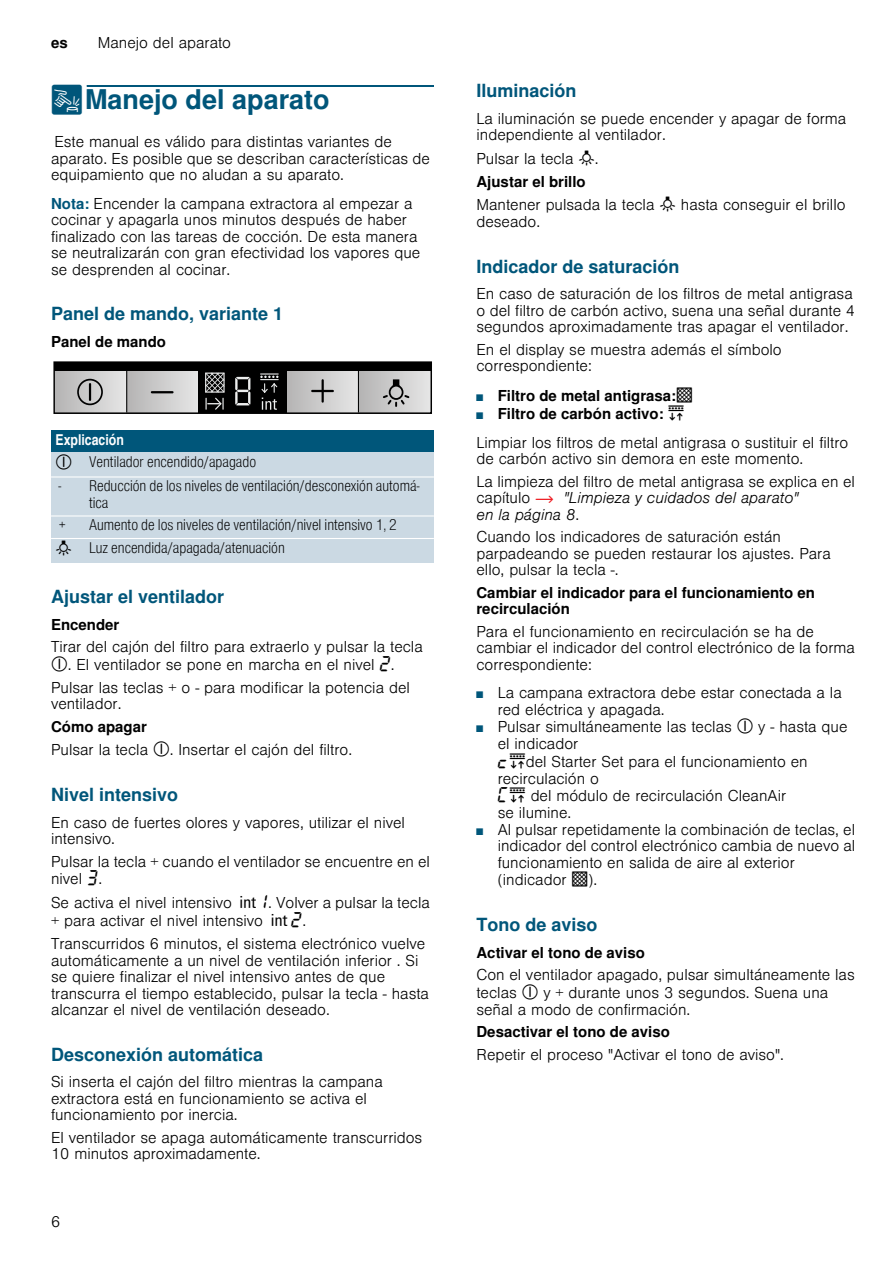
<style>
.page{position:relative;width:893px;height:1263px;background:#fff}
.page>*{position:absolute;margin:0;border:0;box-sizing:border-box;transform-origin:0 0}
.t1{font:700 27px "Nimbus San L";color:#00567a}
.t2{font:700 18px "Nimbus San L";color:#00567a}
.t3{font:300 15px/16.5px "Nimbus San L";color:#000}
.t4{font:15px/16.5px "Nimbus San L Lig Con";color:#000}
.t5{font:700 15px/16.5px "Nimbus San L";color:#000}
.t6{font:italic 300 15px/16.5px "Nimbus San L";color:#000}
.t7{font:15px "Nimbus San L Bol Con";color:#fff}
.s1{font-family:"BSH Symb PG2";font-weight:400}
.s2{font-weight:700;color:#00567a}
.s3{font-family:"BSH Symb All";font-size:16.5px}
.s4{font-family:"BSH Symb PH1";font-size:16.5px}
.s5{font-family:"BSH Symb All";font-weight:400;font-size:16.5px}
.s6{font-weight:700}
.s7{font-family:"BSH Symb PH5";font-weight:400;font-size:16.5px}
.s8{font-family:"BSH Symb PH1";font-weight:400;font-size:16.5px}
.s9{font-weight:300;font-size:9px;color:#00567a}
.s10{font-size:9px;color:#00567a}
.s11{font-style:normal}
.s12{font-family:"BSH Symb PH1";font-weight:400;font-style:normal;font-size:13.5px;color:#ee1d23}
</style>
<div class="page">
<div style="left:87px;top:85px;width:347px;height:2px;border:1px solid #00567a"></div>
<div style="left:51px;top:430px;width:383px;height:23px;background:#00567a"></div>
<div style="left:51px;top:453px;width:34px;height:24px;background:#cbd9e3"></div>
<div style="left:85px;top:453px;width:349px;height:24px;background:#cbd9e3"></div>
<div style="left:51px;top:477px;width:34px;height:39px;background:#cbd9e3"></div>
<div style="left:85px;top:477px;width:349px;height:39px;background:#cbd9e3"></div>
<div style="left:51px;top:516px;width:34px;height:22px;background:#cbd9e3"></div>
<div style="left:85px;top:516px;width:349px;height:22px;background:#cbd9e3"></div>
<div style="left:51px;top:538px;width:34px;height:24px;background:#cbd9e3"></div>
<div style="left:85px;top:538px;width:349px;height:24px;background:#cbd9e3"></div>
<hr style="left:51px;top:476px;width:383px;height:1px;background:#fff">
<hr style="left:51px;top:515px;width:383px;height:1px;background:#fff">
<hr style="left:51px;top:538px;width:383px;height:1px;background:#fff">
<div style="left:54px;top:369px;width:73px;height:44px;background:linear-gradient(to right,#b0afaf,#e3e3e3)"></div>
<div style="left:126px;top:369px;width:72px;height:44px;background:linear-gradient(to right,#b3b2b2,#e3e3e3)"></div>
<div style="left:286px;top:369px;width:72px;height:44px;background:linear-gradient(to right,#b4b3b3,#e4e4e4)"></div>
<div style="left:358px;top:369px;width:72px;height:44px;background:linear-gradient(to right,#b4b3b3,#e5e5e5)"></div>
<div style="left:198px;top:362px;width:88px;height:51px;background:#000"></div>
<div style="left:53px;top:361px;width:379px;height:53px;border:1px solid #000"></div>
<div style="left:54px;top:362px;width:377px;height:8px;background:#000"></div>
<hr style="left:126px;top:366px;width:1px;height:46px;background:#000">
<hr style="left:358px;top:366px;width:1px;height:46px;background:#000">
<hr style="left:152px;top:391px;width:20px;height:2px;background:#000">
<hr style="left:321px;top:380px;width:3px;height:22px;background:#000">
<hr style="left:312px;top:390px;width:21px;height:2px;background:#000">
<div style="left:77px;top:379px;width:26px;height:26px;border:2px solid #000;border-radius:50%"></div>
<svg style="left:89px;top:384px;width:2px;height:16px"></svg>
<svg style="left:381px;top:378px;width:30px;height:28px"></svg>
<svg style="left:235px;top:377px;width:15px;height:28px"></svg>
<svg style="left:260px;top:373px;width:19px;height:37px"></svg>
<svg style="left:205px;top:373px;width:19px;height:37px"></svg>
<p class="t5" style="left:51px;top:34px;width:18px">es</p>
<p class="t3" style="left:98px;top:33px;width:135px">Manejo del aparato</p>
<h1 class="t1" style="left:51px;top:83px;width:280px"><span class="s1">1</span>Manejo del aparato</h1>
<p class="t3" style="left:51px;top:132px;width:380px">Este manual es válido para distintas variantes de aparato. Es posible que se describan características de equipamiento que no aludan a su aparato.</p>
<p class="t3" style="left:51px;top:194px;width:371px"><span class="s2">Nota:</span> Encender la campana extractora al empezar a cocinar y apagarla unos minutos después de haber finalizado con las tareas de cocción. De esta manera se neutralizarán con gran efectividad los vapores que se desprenden al cocinar.</p>
<p class="t2" style="left:51px;top:303px;width:234px">Panel de mando, variante 1</p>
<p class="t5" style="left:51px;top:333px;width:117px">Panel de mando</p>
<p class="t7" style="left:56px;top:430px;width:70px">Explicación</p>
<p class="t4" style="left:56px;top:453px;width:202px"><span class="s3">#</span> Ventilador encendido/apagado</p>
<p class="t4" style="left:89px;top:477px;width:332px;text-indent:-30px">- Reducción de los niveles de ventilación/desconexión automá&shy;tica</p>
<p class="t4" style="left:59px;top:516px;width:9px">+</p>
<p class="t4" style="left:56px;top:513px;width:343px;line-height:22.5px;text-indent:33px">Aumento de los niveles de ventilación/nivel intensivo 1, 2<br><span class="s4">A</span> Luz encendida/apagada/atenuación</p>
<p class="t2" style="left:51px;top:585px;width:175px">Ajustar el ventilador</p>
<p class="t5" style="left:51px;top:615px;width:70px">Encender</p>
<p class="t3" style="left:51px;top:636px;width:373px;line-height:17.5px">Tirar del cajón del filtro para extraerlo y pulsar la tecla <span class="s5">#</span>. El ventilador se pone en marcha en el nivel <span class="s5">ƒ</span>.</p>
<p class="t3" style="left:51px;top:677px;width:360px">Pulsar las teclas + o - para modificar la potencia del ventilador.</p>
<p class="t3" style="left:51px;top:713px;width:302px;line-height:23.5px"><span class="s6">Cómo apagar<br></span>Pulsar la tecla <span class="s5">#</span>. Insertar el cajón del filtro.</p>
<p class="t2" style="left:51px;top:783px;width:129px">Nivel intensivo</p>
<p class="t3" style="left:51px;top:812px;width:355px">En caso de fuertes olores y vapores, utilizar el nivel intensivo.</p>
<p class="t3" style="left:51px;top:851px;width:380px;line-height:17.5px">Pulsar la tecla + cuando el ventilador se encuentre en el nivel <span class="s5">„</span>.</p>
<p class="t3" style="left:51px;top:892px;width:380px;line-height:18px">Se activa el nivel intensivo <span class="s7">2</span><span class="s5">‚</span>. Volver a pulsar la tecla + para activar el nivel intensivo <span class="s7">2</span> <span class="s5">ƒ</span>.</p>
<p class="t3" style="left:51px;top:934px;width:379px">Transcurridos 6 minutos, el sistema electrónico vuelve automáticamente a un nivel de ventilación inferior . Si se quiere finalizar el nivel intensivo antes de que transcurra el tiempo establecido, pulsar la tecla - hasta alcanzar el nivel de ventilación deseado.</p>
<p class="t2" style="left:51px;top:1043px;width:214px">Desconexión automática</p>
<p class="t3" style="left:51px;top:1072px;width:333px">Si inserta el cajón del filtro mientras la campana extractora está en funcionamiento se activa el funcionamiento por inercia.</p>
<p class="t3" style="left:51px;top:1127px;width:373px">El ventilador se apaga automáticamente transcurridos<br>10 minutos aproximadamente.</p>
<p class="t3" style="left:51px;top:1212px;width:11px">6</p>
<p class="t2" style="left:476px;top:79px;width:102px">Iluminación</p>
<p class="t3" style="left:476px;top:109px;width:371px">La iluminación se puede encender y apagar de forma independiente al ventilador.</p>
<p class="t3" style="left:476px;top:145px;width:370px;line-height:23.2px">Pulsar la tecla <span class="s8">A</span>.<br><span class="s6">Ajustar el brillo<br></span>Mantener pulsada la tecla <span class="s8">A</span> hasta conseguir el brillo</p>
<p class="t3" style="left:476px;top:212px;width:65px">deseado.</p>
<p class="t2" style="left:476px;top:255px;width:205px">Indicador de saturación</p>
<p class="t3" style="left:476px;top:284px;width:380px">En caso de saturación de los filtros de metal antigrasa o del filtro de carbón activo, suena una señal durante 4 segundos aproximadamente tras apagar el ventilador.</p>
<p class="t3" style="left:476px;top:340px;width:307px">En el display se muestra además el símbolo correspondiente:</p>
<p class="t5" style="left:476px;top:387px;width:218px"><span class="s9">■</span> Filtro de metal antigrasa:<span class="s7">!</span></p>
<p class="t3" style="left:476px;top:397px;width:373px;line-height:29px"><span class="s10">■</span> <span class="s6">Filtro de carbón activo:</span> <span class="s7">"<br></span>Limpiar los filtros de metal antigrasa o sustituir el filtro</p>
<p class="t3" style="left:476px;top:446px;width:380px;line-height:22.5px">de carbón activo sin demora en este momento.<br>La limpieza del filtro de metal antigrasa se explica en el</p>
<p class="t6" style="left:476px;top:488px;width:323px"><span class="s11">capítulo</span> <span class="s12">~</span> "Limpieza y cuidados del aparato" en la página 8<span class="s11">.</span></p>
<p class="t3" style="left:476px;top:527px;width:356px">Cuando los indicadores de saturación están parpadeando se pueden restaurar los ajustes. Para ello, pulsar la tecla -.</p>
<p class="t5" style="left:476px;top:584px;width:340px">Cambiar el indicador para el funcionamiento en recirculación</p>
<p class="t3" style="left:476px;top:622px;width:380px">Para el funcionamiento en recirculación se ha de cambiar el indicador del control electrónico de la forma correspondiente:</p>
<p class="t3" style="left:497px;top:683px;width:345px;text-indent:-21px"><span class="s10">■</span> La campana extractora debe estar conectada a la red eléctrica y apagada.</p>
<p class="t3" style="left:497px;top:717px;width:351px;line-height:17.2px;text-indent:-21px"><span class="s10">■</span> Pulsar simultáneamente las teclas <span class="s5">#</span> y - hasta que el indicador<br><span class="s5">™</span><span class="s7">"</span>del Starter Set para el funcionamiento en recirculación o<br><span class="s5">’</span><span class="s7">"</span> del módulo de recirculación CleanAir<br>se ilumine.</p>
<p class="t3" style="left:497px;top:819px;width:359px;text-indent:-21px"><span class="s10">■</span> Al pulsar repetidamente la combinación de teclas, el indicador del control electrónico cambia de nuevo al funcionamiento en salida de aire al exterior (indicador <span class="s7">!</span>).</p>
<p class="t2" style="left:476px;top:913px;width:123px">Tono de aviso</p>
<p class="t5" style="left:476px;top:944px;width:170px">Activar el tono de aviso</p>
<p class="t3" style="left:476px;top:965px;width:380px;line-height:17.2px">Con el ventilador apagado, pulsar simultáneamente las teclas <span class="s5">#</span> y + durante unos 3 segundos. Suena una señal a modo de confirmación.</p>
<p class="t5" style="left:476px;top:1023px;width:195px">Desactivar el tono de aviso</p>
<p class="t3" style="left:476px;top:1045px;width:309px">Repetir el proceso "Activar el tono de aviso".</p>
</div>
